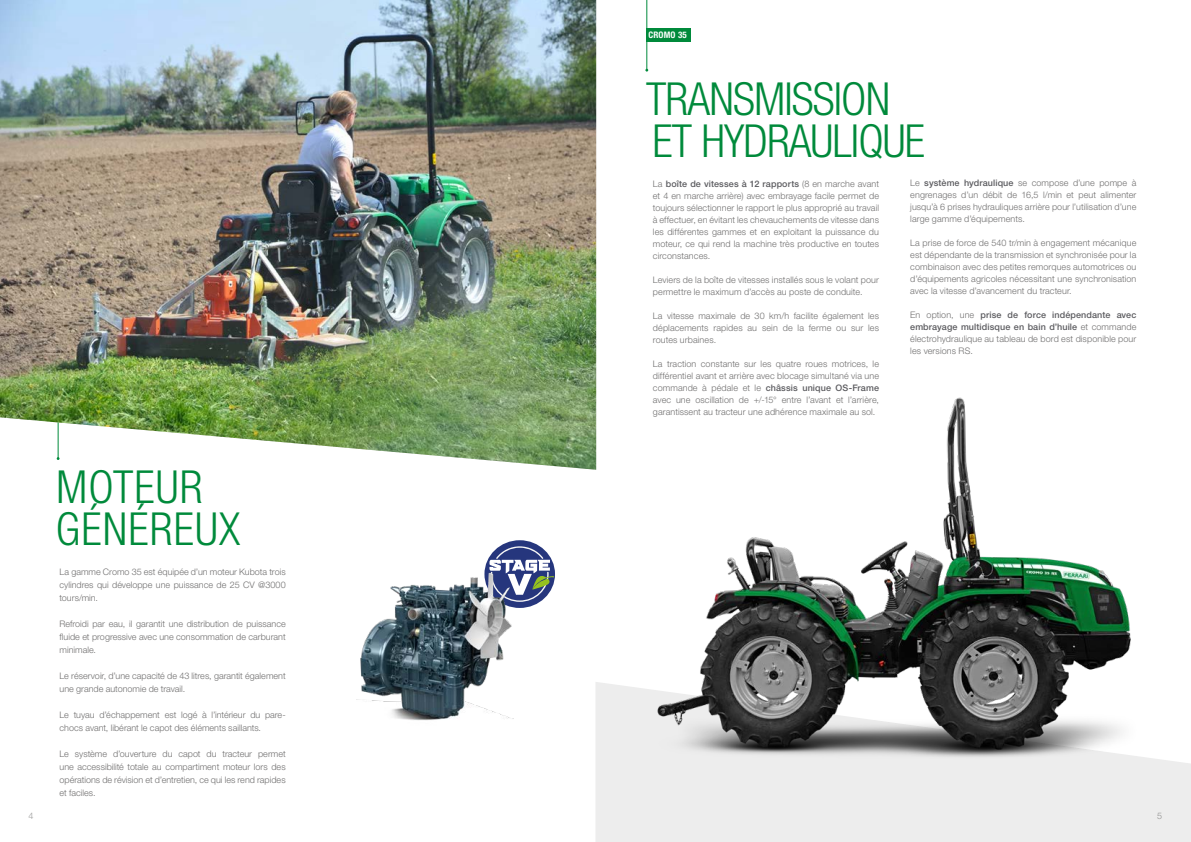
<style>
.page{position:relative;width:1191px;height:842px;background:#fff}
.page>*{position:absolute;margin:0;border:0;box-sizing:border-box;transform-origin:0 0}
.t1{font:300 condensed 45.6px/42px "Helvetica Neue LTW1 G";letter-spacing:-.02em;color:#008a3b}
.t2{font:300 condensed 45.6px/42px "Helvetica Neue LTW1 G";letter-spacing:.025em;color:#008a3b}
.t3{font:300 9px/12px "Helvetica Neue LT Std";letter-spacing:.005em;color:#706f6f;text-align:justify}
.t4{font:700 condensed 9px "Helvetica Neue LTW1 G";letter-spacing:.02em;color:#fff}
.t5{font:300 9px "Helvetica Neue LT Std";color:#9d9d9c}
.s1{font-weight:500;color:#5b5b5f}
</style>
<div class="page">
<img style="left:700px;top:397px;width:431px;height:285px">
<div style="left:484px;top:540px;width:71px;height:68px;background:#26367d;border-radius:50%"></div>
<svg style="left:489px;top:546px;width:65px;height:56px"></svg>
<img style="left:356px;top:570px;width:157px;height:151px">
<svg style="left:596px;top:682px;width:595px;height:160px;background:#ccc"></svg>
<img style="left:0;top:0;width:596px;height:470px">
<hr style="left:646px;top:0;width:1px;height:71px;background:#008a3b">
<div style="left:647px;top:28px;width:44px;height:14px;background:#008a3b"></div>
<p class="t4" style="left:648px;top:29px;width:40px">CROMO 35</p>
<h1 class="t2" style="left:56px;top:466px;width:186px">MOTEUR<br>GÉNÉREUX</h1>
<p class="t3" style="left:60px;top:565px;width:228px;line-height:13px">La gamme Cromo 35 est équipée d’un moteur Kubota trois cylindres qui développe une puissance de 25 CV @3000 tours/min.</p>
<p class="t3" style="left:60px;top:617px;width:228px;line-height:13px">Refroidi par eau, il garantit une distribution de puissance fluide et progressive avec une consommation de carburant minimale.</p>
<p class="t3" style="left:60px;top:669px;width:228px;line-height:13px">Le réservoir, d’une capacité de 43 litres, garantit également une grande autonomie de travail.</p>
<p class="t3" style="left:60px;top:708px;width:228px;line-height:13px">Le tuyau d’échappement est logé à l’intérieur du pare&shy;chocs avant, libérant le capot des éléments saillants.</p>
<p class="t3" style="left:60px;top:747px;width:228px;line-height:13px">Le système d’ouverture du capot du tracteur permet une accessibilité totale au compartiment moteur lors des opérations de révision et d’entretien, ce qui les rend rapides et faciles.</p>
<h1 class="t1" style="left:646px;top:79px;width:280px">TRANSMISSION<br>ET HYDRAULIQUE</h1>
<p class="t3" style="left:653px;top:178px;width:228px">La <span class="s1">boîte de vitesses à 12 rapports</span> (8 en marche avant et 4 en marche arrière) avec embrayage facile permet de toujours sélectionner le rapport le plus approprié au travail à effectuer, en évitant les chevauchements de vitesse dans les différentes gammes et en exploitant la puissance du moteur, ce qui rend la machine très productive en toutes circonstances.</p>
<p class="t3" style="left:653px;top:274px;width:228px">Leviers de la boîte de vitesses installés sous le volant pour permettre le maximum d’accès au poste de conduite.</p>
<p class="t3" style="left:653px;top:310px;width:228px">La vitesse maximale de 30 km/h facilite également les déplacements rapides au sein de la ferme ou sur les routes urbaines.</p>
<p class="t3" style="left:653px;top:358px;width:228px">La traction constante sur les quatre roues motrices, le différentiel avant et arrière avec blocage simultané via une commande à pédale et le <span class="s1">châssis unique OS-Frame </span>avec une oscillation de +/-15° entre l’avant et l’arrière, garantissent au tracteur une adhérence maximale au sol.</p>
<p class="t3" style="left:910px;top:177px;width:228px">Le <span class="s1">système hydraulique</span> se compose d’une pompe à engrenages d’un débit de 16,5 l/min et peut alimenter jusqu’à 6 prises hydrauliques arrière pour l’utilisation d’une large gamme d’équipements.</p>
<p class="t3" style="left:910px;top:237px;width:228px">La prise de force de 540 tr/min à engagement mécanique est dépendante de la transmission et synchronisée pour la combinaison avec des petites remorques automotrices ou d’équipements agricoles nécessitant une synchronisation avec la vitesse d’avancement du tracteur.</p>
<p class="t3" style="left:910px;top:309px;width:228px">En option, une <span class="s1">prise de force indépendante avec embrayage multidisque en bain d’huile</span> et commande électrohydraulique au tableau de bord est disponible pour les versions RS.</p>
<p class="t5" style="left:28px;top:810px;width:7px">4</p>
<p class="t5" style="left:1157px;top:810px;width:7px">5</p>
</div>
